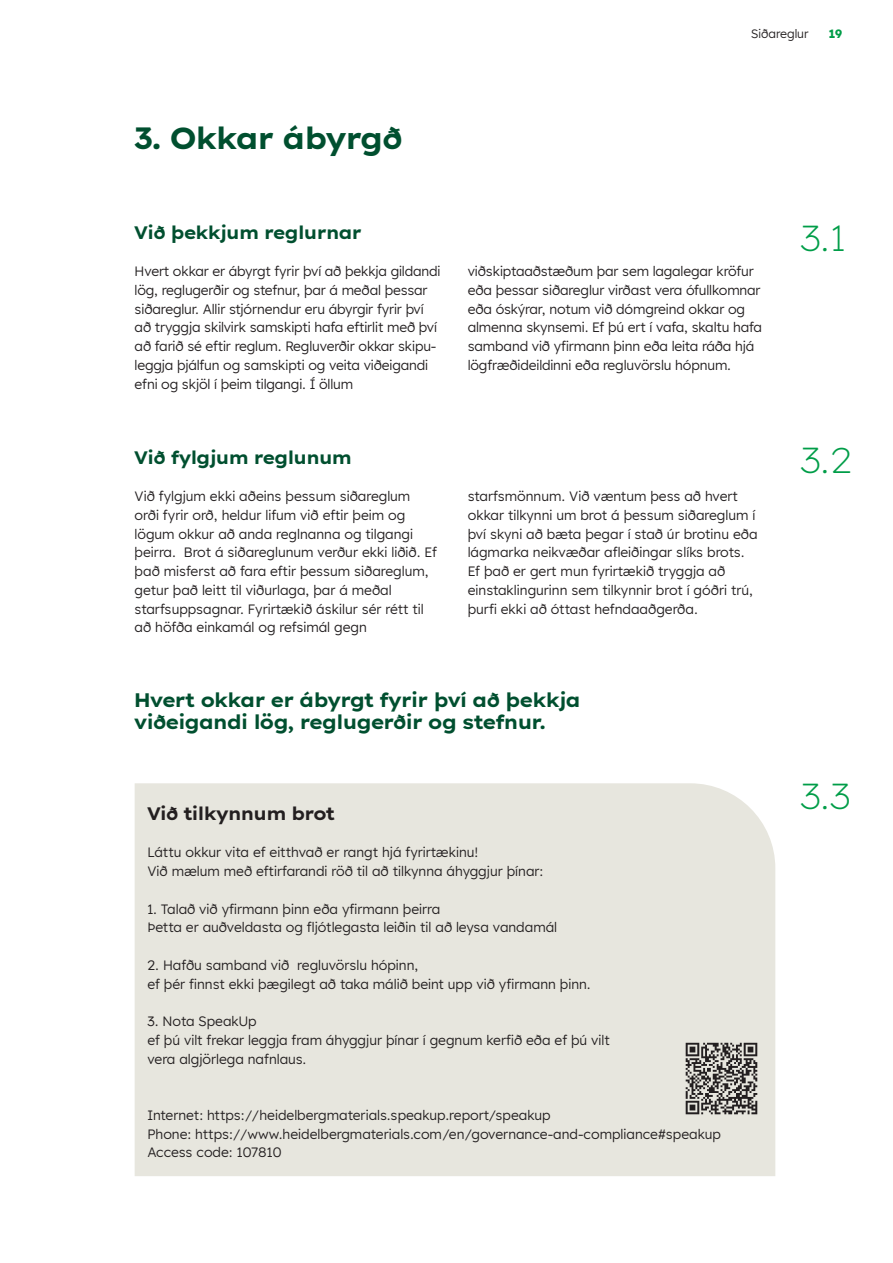
<style>
.page{position:relative;width:893px;height:1263px;background:#fff}
.page>*{position:absolute;margin:0;border:0;box-sizing:border-box;transform-origin:0 0}
.t1{font:200 36px "Lexend Exa HM";color:#009d48}
.t2{font:700 30px "Lexend Exa HM";color:#004f2f}
.t3{font:700 19.5px/22.5px "Lexend Exa HM";color:#004f2f}
.t4{font:700 18px "Lexend Exa HM";color:#004f2f}
.t5{font:700 18px "Lexend Exa HM";color:#231f20}
.t6{font:13.5px/18.8px "Lexend HM";color:#231f20}
.t7{font:12px "Lexend HM";color:#231f20}
.t8{font:700 12px "Lexend HM";color:#009d48}
</style>
<div class="page">
<div style="left:135px;top:783px;width:640px;height:393px;background:#e7e6de"></div>
<img style="left:679px;top:1036px;width:85px;height:85px">
<h2 class="t2" style="left:135px;top:114px;width:269px">3. Okkar ábyrgð</h2>
<p class="t7" style="left:751px;top:25px;width:59px">Siðareglur</p>
<p class="t8" style="left:829px;top:24px;width:15px">19</p>
<h3 class="t4" style="left:135px;top:218px;width:228px">Við þekkjum reglurnar</h3>
<p class="t6" style="left:135px;top:261px;width:307px">Hvert okkar er ábyrgt fyrir því að þekkja gildandi lög, reglugerðir og stefnur, þar á meðal þessar siðareglur. Allir stjórnendur eru ábyrgir fyrir því að tryggja skilvirk samskipti hafa eftirlit með því að farið sé eftir reglum. Regluverðir okkar skipu&shy;leggja þjálfun og samskipti og veita viðeigandi efni og skjöl í þeim tilgangi. Í öllum</p>
<p class="t6" style="left:468px;top:261px;width:296px">viðskiptaaðstæðum þar sem lagalegar kröfur eða þessar siðareglur virðast vera ófullkomnar eða óskýrar, notum við dómgreind okkar og almenna skynsemi. Ef þú ert í vafa, skaltu hafa samband við yfirmann þinn eða leita ráða hjá lögfræðideildinni eða regluvörslu hópnum.</p>
<h3 class="t4" style="left:135px;top:443px;width:219px">Við fylgjum reglunum</h3>
<p class="t6" style="left:135px;top:486px;width:304px">Við fylgjum ekki aðeins þessum siðareglum orði fyrir orð, heldur lifum við eftir þeim og lögum okkur að anda reglnanna og tilgangi þeirra. Brot á siðareglunum verður ekki liðið. Ef það misferst að fara eftir þessum siðareglum, getur það leitt til viðurlaga, þar á meðal starfsuppsagnar. Fyrirtækið áskilur sér rétt til að höfða einkamál og refsimál gegn</p>
<p class="t6" style="left:468px;top:486px;width:291px">starfsmönnum. Við væntum þess að hvert okkar tilkynni um brot á þessum siðareglum í því skyni að bæta þegar í stað úr brotinu eða lágmarka neikvæðar afleiðingar slíks brots.<br>Ef það er gert mun fyrirtækið tryggja að einstaklingurinn sem tilkynnir brot í góðri trú, þurfi ekki að óttast hefndaaðgerða.</p>
<h3 class="t3" style="left:135px;top:687px;width:447px">Hvert okkar er ábyrgt fyrir því að þekkja viðeigandi lög, reglugerðir og stefnur.</h3>
<h3 class="t5" style="left:147px;top:799px;width:189px">Við tilkynnum brot</h3>
<p class="t6" style="left:147px;top:842px;width:398px">Láttu okkur vita ef eitthvað er rangt hjá fyrirtækinu!<br>Við mælum með eftirfarandi röð til að tilkynna áhyggjur þínar:</p>
<p class="t6" style="left:147px;top:899px;width:411px">1. Talað við yfirmann þinn eða yfirmann þeirra<br>Þetta er auðveldasta og fljótlegasta leiðin til að leysa vandamál</p>
<p class="t6" style="left:147px;top:955px;width:445px">2. Hafðu samband við regluvörslu hópinn,<br>ef þér finnst ekki þægilegt að taka málið beint upp við yfirmann þinn.</p>
<p class="t6" style="left:147px;top:1011px;width:464px">3. Nota SpeakUp<br>ef þú vilt frekar leggja fram áhyggjur þínar í gegnum kerfið eða ef þú vilt vera algjörlega nafnlaus.</p>
<p class="t6" style="left:147px;top:1105px;width:575px">Internet: https://heidelbergmaterials.speakup.report/speakup<br>Phone: https://www.heidelbergmaterials.com/en/governance-and-compliance#speakup<br>Access code: 107810</p>
<h1 class="t1" style="left:800px;top:212px;width:48px">3.1</h1>
<h1 class="t1" style="left:800px;top:434px;width:53px">3.2</h1>
<h1 class="t1" style="left:800px;top:769px;width:52px">3.3</h1>
</div>
